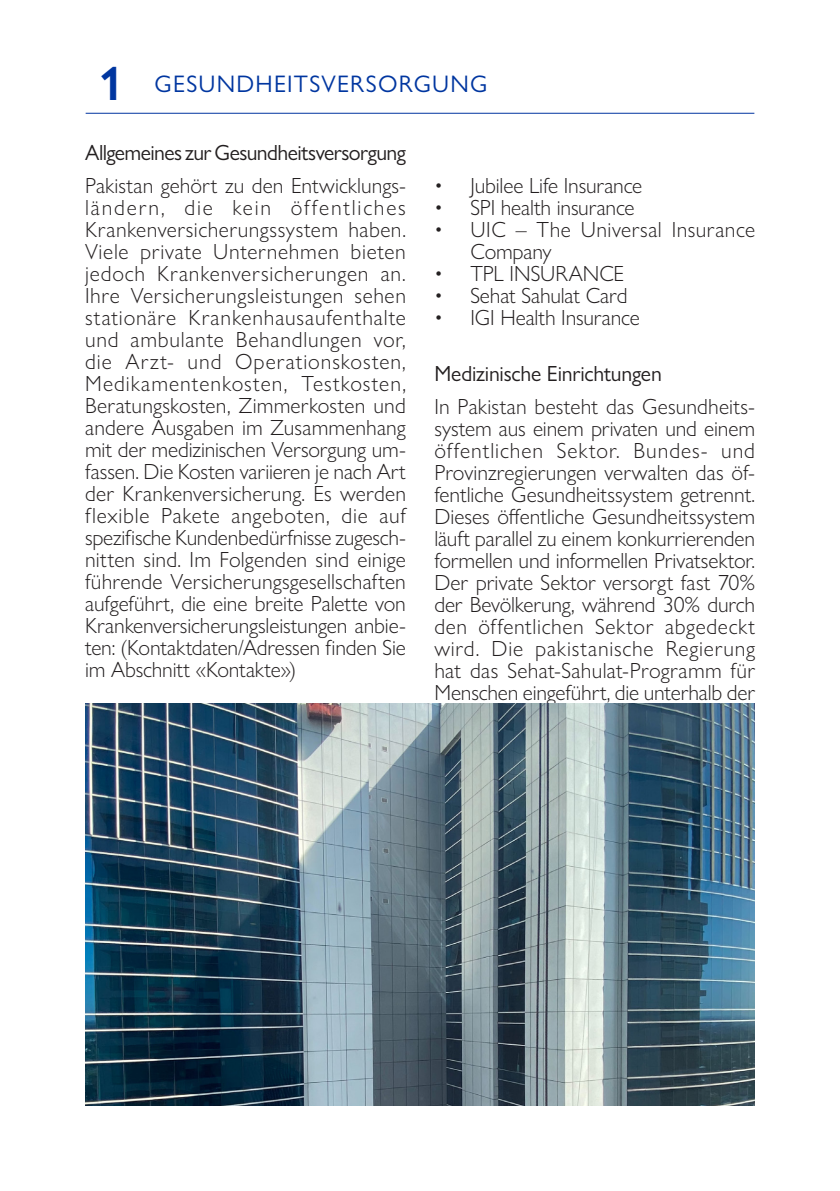
<style>
.page{position:relative;width:840px;height:1191px;background:#fff}
.page>*{position:absolute;margin:0;border:0;box-sizing:border-box;transform-origin:0 0}
.t1{font:600 48px "Gill Sans Nova";color:#0036a0}
.t2{font:24px "Gill Sans Nova";letter-spacing:.05em;color:#0036a0}
.t3{font:300 22px/22px "Gill Sans Nova";letter-spacing:-.005em;color:#231f20;text-align:justify}
.t4{font:22px "Gill Sans Nova";letter-spacing:-.02em;color:#231f20}
.t5{font:300 22px/22px "Gill Sans Nova";letter-spacing:.02em;color:#231f20}
</style>
<div class="page">
<hr style="left:86px;top:113px;width:668px;height:1px;background:#0033a0">
<img style="left:85px;top:703px;width:669px;height:403px">
<p class="t1" style="left:99px;top:54px;width:27px">1</p>
<p class="t2" style="left:154px;top:69px;width:334px">GESUNDHEITSVERSORGUNG</p>
<p class="t4" style="left:85px;top:139px;width:322px">Allgemeines zur Gesundheitsversorgung</p>
<p class="t3" style="left:85px;top:175px;width:322px">Pakistan gehört zu den Entwicklungs&shy;ländern, die kein öffentliches Krankenversicherungssystem haben.<br>Viele private Unternehmen bieten jedoch Krankenversicherungen an.<br>Ihre Versicherungsleistungen sehen stationäre Krankenhausaufenthalte und ambulante Behandlungen vor, die Arzt- und Operationskosten, Medikamentenkosten, Testkosten, Beratungskosten, Zimmerkosten und andere Ausgaben im Zusammenhang mit der medizinischen Versorgung um&shy;fassen. Die Kosten variieren je nach Art der Krankenversicherung. Es werden flexible Pakete angeboten, die auf spezifische Kundenbedürfnisse zugesch&shy;nitten sind. Im Folgenden sind einige führende Versicherungsgesellschaften aufgeführt, die eine breite Palette von Krankenversicherungsleistungen anbie&shy;ten: (Kontaktdaten/Adressen finden Sie im Abschnitt «Kontakte»)</p>
<p class="t3" style="left:434px;top:175px;width:209px">• Jubilee Life Insurance</p>
<p class="t3" style="left:434px;top:197px;width:202px">• SPI health insurance</p>
<p class="t5" style="left:470px;top:219px;width:286px;text-indent:-36px">• UIC – The Universal Insurance<br>Company</p>
<p class="t3" style="left:434px;top:263px;width:191px">• TPL INSURANCE</p>
<p class="t3" style="left:434px;top:285px;width:194px">• Sehat Sahulat Card</p>
<p class="t3" style="left:434px;top:307px;width:207px">• IGI Health Insurance</p>
<p class="t4" style="left:434px;top:360px;width:229px">Medizinische Einrichtungen</p>
<p class="t3" style="left:434px;top:395px;width:322px">In Pakistan besteht das Gesundheits&shy;system aus einem privaten und einem öffentlichen Sektor. Bundes- und Provinzregierungen verwalten das öf&shy;fentliche Gesundheitssystem getrennt.<br>Dieses öffentliche Gesundheitssystem läuft parallel zu einem konkurrierenden formellen und informellen Privatsektor.<br>Der private Sektor versorgt fast 70% der Bevölkerung, während 30% durch den öffentlichen Sektor abgedeckt wird. Die pakistanische Regierung hat das Sehat-Sahulat-Programm für Menschen eingeführt, die unterhalb der</p>
</div>
